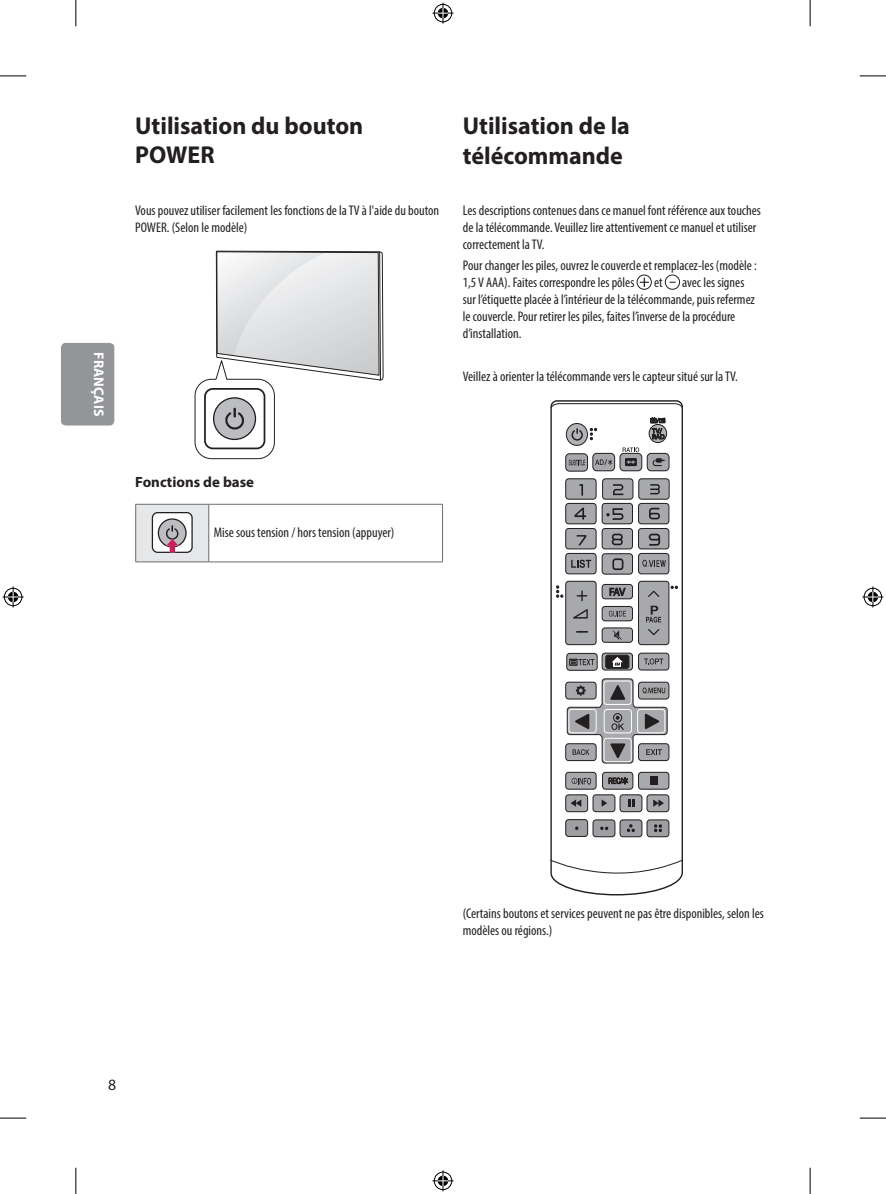
<style>
.page{position:relative;width:886px;height:1194px;background:#fff}
.page>*{position:absolute;margin:0;border:0;box-sizing:border-box;transform-origin:0 0}
.Title_1{font:700 24.5px/29.4px "Myriad Pro";color:#231f20}
.t1{font:15.75px "Myriad Pro";color:#231f20}
.Title_3{font:700 14.88px "Myriad Pro";color:#231f20}
.Body{font:condensed 14px/16.8px "Myriad Pro";color:#231f20}
.t2{font:700 14px "Myriad Pro";color:#fff}
</style>
<div class="page">
<div style="left:61px;top:343px;width:53px;height:82px;background:#939598;border-radius:5px"></div>
<svg style="left:640px;top:277px;width:9px;height:10px"></svg>
<div style="left:637px;top:274px;width:15px;height:16px;border:1px solid #231f20;border-radius:50%"></div>
<div style="left:665px;top:274px;width:15px;height:16px;border:1px solid #231f20;border-radius:50%"></div>
<svg style="left:550px;top:403px;width:133px;height:486px"></svg>
<div style="left:620px;top:820px;width:22px;height:16px;background:#9d9fa2;border-radius:3px"></div>
<div style="left:620px;top:819px;width:22px;height:18px;border:1px solid #231f20;border-radius:3px"></div>
<div style="left:566px;top:819px;width:22px;height:17px;background:#9d9fa2;border-radius:3px"></div>
<div style="left:565px;top:819px;width:23px;height:17px;border:1px solid #231f20;border-radius:3px"></div>
<svg style="left:575px;top:826px;width:4px;height:4px"></svg>
<div style="left:593px;top:820px;width:22px;height:16px;background:#9d9fa2;border-radius:3px"></div>
<div style="left:593px;top:819px;width:22px;height:18px;border:1px solid #231f20;border-radius:3px"></div>
<div style="left:647px;top:820px;width:22px;height:16px;background:#9d9fa2;border-radius:3px"></div>
<div style="left:647px;top:819px;width:22px;height:18px;border:1px solid #231f20;border-radius:3px"></div>
<svg style="left:602px;top:799px;width:5px;height:7px"></svg>
<svg style="left:590px;top:428px;width:7px;height:12px"></svg>
<svg style="left:671px;top:586px;width:7px;height:2px"></svg>
<svg style="left:556px;top:585px;width:7px;height:12px"></svg>
<svg style="left:646px;top:605px;width:15px;height:17px"></svg>
<svg style="left:574px;top:508px;width:12px;height:11px"></svg>
<svg style="left:649px;top:508px;width:11px;height:11px"></svg>
<svg style="left:607px;top:508px;width:16px;height:12px"></svg>
<svg style="left:577px;top:535px;width:9px;height:10px"></svg>
<svg style="left:649px;top:533px;width:11px;height:12px"></svg>
<svg style="left:612px;top:533px;width:11px;height:12px"></svg>
<svg style="left:579px;top:484px;width:4px;height:11px"></svg>
<svg style="left:650px;top:484px;width:10px;height:10px"></svg>
<svg style="left:613px;top:484px;width:10px;height:11px"></svg>
<svg style="left:612px;top:558px;width:11px;height:12px"></svg>
<svg style="left:650px;top:417px;width:15px;height:22px"></svg>
<svg style="left:610px;top:588px;width:15px;height:7px"></svg>
<div style="left:606px;top:655px;width:23px;height:13px;background:#231f20;border-radius:2px"></div>
<div style="left:605px;top:655px;width:24px;height:13px;border:1px solid #231f20;border-radius:2px"></div>
<svg style="left:612px;top:657px;width:11px;height:9px"></svg>
<svg style="left:600px;top:826px;width:8px;height:4px"></svg>
<svg style="left:654px;top:824px;width:8px;height:8px"></svg>
<svg style="left:627px;top:824px;width:8px;height:8px"></svg>
<svg style="left:569px;top:459px;width:16px;height:6px"></svg>
<svg style="left:623px;top:447px;width:16px;height:5px"></svg>
<svg style="left:571px;top:777px;width:20px;height:7px"></svg>
<svg style="left:642px;top:560px;width:24px;height:7px"></svg>
<svg style="left:644px;top:658px;width:19px;height:6px"></svg>
<svg style="left:595px;top:459px;width:17px;height:6px"></svg>
<div style="left:569px;top:659px;width:8px;height:6px;border:1px solid #0a0c0a"></div>
<svg style="left:571px;top:659px;width:23px;height:6px"></svg>
<svg style="left:609px;top:610px;width:17px;height:6px"></svg>
<svg style="left:609px;top:777px;width:19px;height:7px"></svg>
<svg style="left:625px;top:458px;width:12px;height:8px"></svg>
<svg style="left:653px;top:458px;width:12px;height:8px"></svg>
<svg style="left:613px;top:630px;width:9px;height:10px"></svg>
<svg style="left:567px;top:678px;width:101px;height:85px"></svg>
<svg style="left:195px;top:251px;width:189px;height:208px"></svg>
<div style="left:136px;top:504px;width:73px;height:58px;background:#e6e7e9"></div>
<hr style="left:135px;top:504px;width:74px;height:1px;background:#6c6d70">
<hr style="left:135px;top:504px;width:1px;height:57px;background:#6c6d70">
<hr style="left:208px;top:504px;width:1px;height:57px;background:#6c6d70">
<hr style="left:135px;top:561px;width:74px;height:1px;background:#6c6d70">
<hr style="left:209px;top:561px;width:234px;height:1px;background:#6c6d70">
<hr style="left:209px;top:504px;width:234px;height:1px;background:#6c6d70">
<hr style="left:442px;top:504px;width:1px;height:57px;background:#6c6d70">
<div style="left:152px;top:512px;width:40px;height:40px;background:#fff;border-radius:5px"></div>
<div style="left:152px;top:512px;width:41px;height:41px;border:1px solid #231f20;border-radius:5px"></div>
<svg style="left:158px;top:519px;width:28px;height:28px"></svg>
<div style="left:158px;top:518px;width:29px;height:29px;border:1px solid #231f20;border-radius:50%"></div>
<svg style="left:165px;top:525px;width:14px;height:27px"></svg>
<svg style="left:0;top:76px;width:26px;height:1px"></svg>
<svg style="left:860px;top:76px;width:26px;height:1px"></svg>
<svg style="left:0;top:1117px;width:26px;height:1px"></svg>
<svg style="left:860px;top:1117px;width:26px;height:1px"></svg>
<svg style="left:76px;top:0;width:1px;height:26px"></svg>
<svg style="left:76px;top:1167px;width:1px;height:26px"></svg>
<svg style="left:810px;top:0;width:1px;height:26px"></svg>
<svg style="left:810px;top:1167px;width:1px;height:26px"></svg>
<svg style="left:432px;top:3px;width:21px;height:21px"></svg>
<svg style="left:432px;top:1170px;width:21px;height:21px"></svg>
<svg style="left:3px;top:586px;width:21px;height:21px"></svg>
<svg style="left:862px;top:586px;width:21px;height:21px"></svg>
<p class="t2" style="left:108px;top:352px;width:65px;rotate:90deg">FRANÇAIS</p>
<p class="Title_1" style="left:135px;top:110px;width:230px">Utilisation du bouton<br>POWER</p>
<p class="Body" style="left:135px;top:202px;width:305px">Vous pouvez utiliser facilement les fonctions de la TV à l'aide du bouton<br>POWER. (Selon le modèle)</p>
<p class="Title_1" style="left:463px;top:110px;width:169px">Utilisation de la télécommande</p>
<p class="Body" style="left:463px;top:202px;width:300px">Les descriptions contenues dans ce manuel font référence aux touches de la télécommande. Veuillez lire attentivement ce manuel et utiliser correctement la TV.</p>
<p class="Body" style="left:463px;top:257px;width:295px">Pour changer les piles, ouvrez le couvercle et remplacez-les (modèle :<br>1,5 V AAA). Faites correspondre les pôles</p>
<p class="Body" style="left:463px;top:274px;width:294px;text-indent:219px">avec les signes sur l’étiquette placée à l’intérieur de la télécommande, puis refermez le couvercle. Pour retirer les piles, faites l’inverse de la procédure d’installation.</p>
<p class="Body" style="left:463px;top:368px;width:277px">Veillez à orienter la télécommande vers le capteur situé sur la TV.</p>
<p class="Body" style="left:654px;top:274px;width:10px">et</p>
<p class="Title_3" style="left:135px;top:472px;width:120px">Fonctions de base</p>
<p class="Body" style="left:214px;top:524px;width:182px">Mise sous tension / hors tension (appuyer)</p>
<p class="t1" style="left:108px;top:1075px;width:10px">8</p>
<p class="Body" style="left:463px;top:904px;width:303px">(Certains boutons et services peuvent ne pas être disponibles, selon les modèles ou régions.)</p>
</div>
